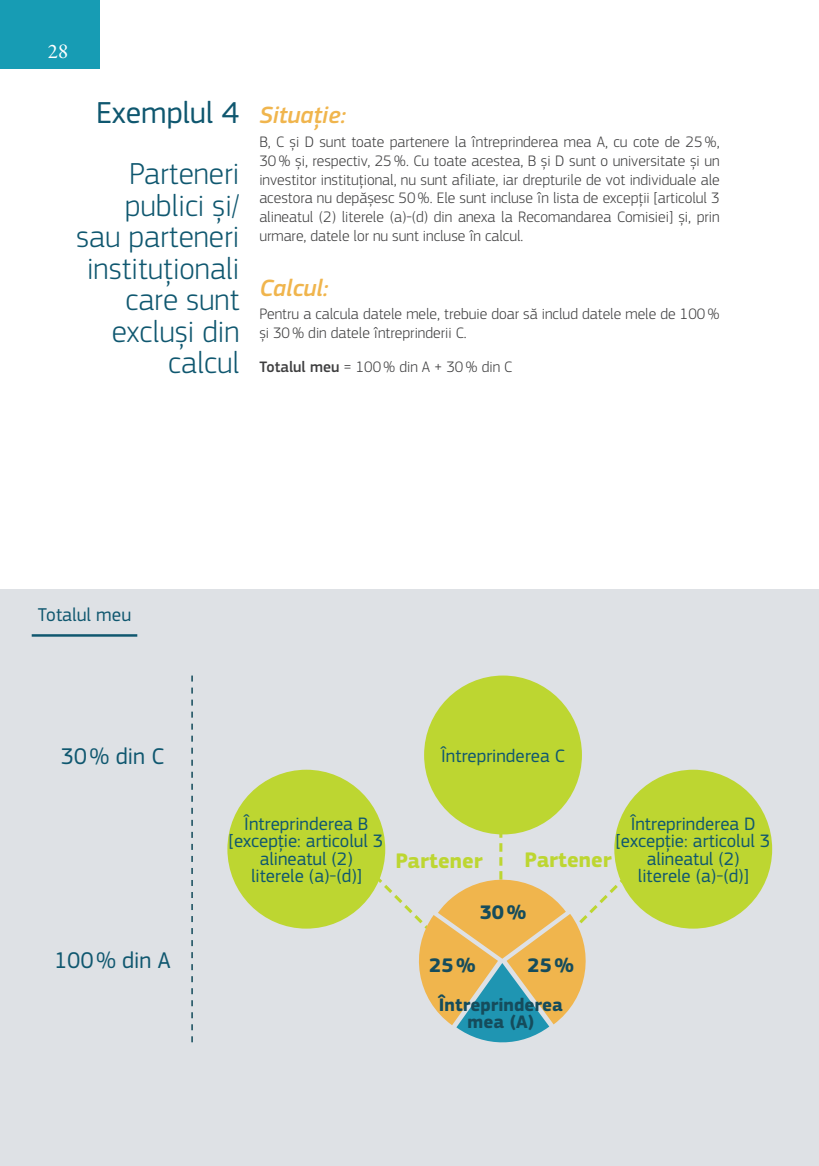
<style>
.page{position:relative;width:819px;height:1166px;background:#fff}
.page>*{position:absolute;margin:0;border:0;box-sizing:border-box;transform-origin:0 0}
.title_2_right_light{font:300 31.5px/31.5px "EC Square Sans Pro";color:#0f576f;text-align:right}
.title_2_right{font:31.5px "EC Square Sans Pro";color:#0f576f}
.title_2_orange{font:italic 500 24.5px "EC Square Sans Pro";color:#f0b54d}
.t1{font:23.62px "EC Square Sans Pro";color:#0f576f}
.t2{font:700 21.88px "EC Square Sans Pro";color:#bdd631}
.t3{font:21px "Garamond Premr Pro";color:#fff}
.t4{font:700 20.47px "EC Square Sans Pro";color:#154c5c}
.t5{font:19.25px "EC Square Sans Pro";color:#0f576f}
.t6{font:18.72px/17.5px "EC Square Sans Pro";color:#0f576f;text-align:center}
.t7{font:700 18.72px/17.5px "EC Square Sans Pro";color:#154c5c;text-align:center}
.body_nsb{font:300 15.75px/18.9px "EC Square Sans Pro";color:#3e3e3f;text-align:justify}
.body{font:300 15.75px "EC Square Sans Pro";color:#3e3e3f}
.s1{font-weight:500}
</style>
<div class="page">
<div style="left:0;top:0;width:99px;height:68px;background:#179cb4"></div>
<div style="left:0;top:590px;width:819px;height:576px;background:#dee1e5"></div>
<hr style="left:32px;top:634px;width:105px;height:3px;background:#0f576f">
<svg style="left:227px;top:675px;width:545px;height:368px"></svg>
<svg style="left:191px;top:675px;width:2px;height:367px"></svg>
<h3 class="t3" style="left:48px;top:39px;width:22px">28</h3>
<p class="title_2_right" style="left:96px;top:94px;width:145px">Exemplul 4</p>
<p class="title_2_right_light" style="left:76px;top:158px;width:165px">Parteneri publici și/ sau parteneri instituționali care sunt excluși din calcul</p>
<p class="title_2_orange" style="left:259px;top:100px;width:88px">Situație:</p>
<p class="body_nsb" style="left:259px;top:132px;width:462px">B, C și D sunt toate partenere la întreprinderea mea A, cu cote de 25%, 30% și, respectiv, 25%. Cu toate acestea, B și D sunt o universitate și un investitor instituțional, nu sunt afiliate, iar drepturile de vot individuale ale acestora nu depășesc 50%. Ele sunt incluse în lista de excepții [articolul 3 alineatul (2) literele (a)-(d) din anexa la Recomandarea Comisiei] și, prin urmare, datele lor nu sunt incluse în calcul.</p>
<p class="title_2_orange" style="left:259px;top:273px;width:70px">Calcul:</p>
<p class="body_nsb" style="left:259px;top:305px;width:462px">Pentru a calcula datele mele, trebuie doar să includ datele mele de 100% și 30% din datele întreprinderii C.</p>
<p class="body" style="left:259px;top:358px;width:254px"><span class="s1">Totalul meu</span> = 100% din A + 30% din C</p>
<p class="t5" style="left:38px;top:603px;width:95px">Totalul meu</p>
<p class="t1" style="left:61px;top:742px;width:105px">30% din C</p>
<p class="t6" style="left:441px;top:747px;width:125px">Întreprinderea C</p>
<p class="t1" style="left:54px;top:946px;width:117px">100% din A</p>
<p class="t6" style="left:229px;top:815px;width:156px">Întreprinderea B [excepție: articolul 3 alineatul (2)<br>literele (a)-(d)]</p>
<p class="t6" style="left:616px;top:815px;width:156px">Întreprinderea D [excepție: articolul 3 alineatul (2)<br>literele (a)-(d)]</p>
<p class="t2" style="left:395px;top:847px;width:89px">Partener</p>
<p class="t2" style="left:524px;top:846px;width:89px">Partener</p>
<p class="t4" style="left:480px;top:900px;width:48px">30%</p>
<p class="t4" style="left:429px;top:953px;width:48px">25%</p>
<p class="t7" style="left:439px;top:996px;width:126px">Întreprinderea mea (A)</p>
<p class="t4" style="left:527px;top:953px;width:48px">25%</p>
</div>
